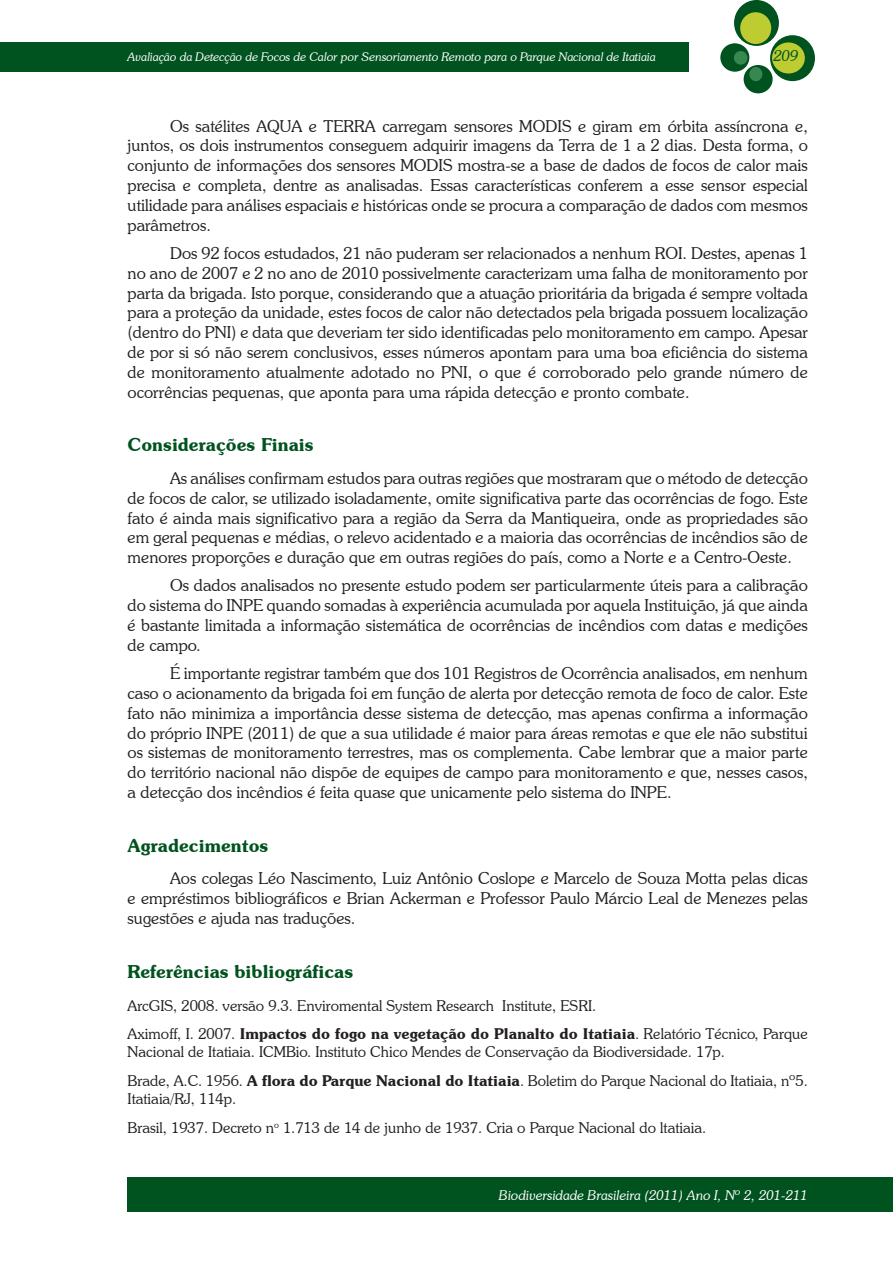
<style>
.page{position:relative;width:893px;height:1263px;background:#fff}
.page>*{position:absolute;margin:0;border:0;box-sizing:border-box;transform-origin:0 0}
.t1{font:600 18px "Souvenir IT Cby BT";color:#00531e}
.t2{font:300 16.5px/19.8px "Souvenir IT Cby BT";color:#231f20;text-align:justify}
.t3{font:300 15px/28.7px "Souvenir IT Cby BT";color:#231f20}
.t4{font:italic 300 15px "Souvenir IT Cby BT";color:#00531e}
.t5{font:italic 300 13.5px "Souvenir IT Cby BT";color:#fff}
.t6{font:italic 300 12px "Souvenir IT Cby BT";color:#fff}
.s1{font-weight:600}
</style>
<div class="page">
<div style="left:0;top:43px;width:689px;height:29px;background:#00531e"></div>
<div style="left:734px;top:0;width:45px;height:46px;background:#00531e;border-radius:50%"></div>
<div style="left:770px;top:35px;width:45px;height:46px;background:#00531e;border-radius:50%"></div>
<div style="left:720px;top:43px;width:29px;height:29px;background:#00531e;border-radius:50%"></div>
<div style="left:744px;top:65px;width:29px;height:28px;background:#00531e;border-radius:50%"></div>
<div style="left:740px;top:12px;width:31px;height:32px;background:#bdcd31;border-radius:50%"></div>
<div style="left:772px;top:42px;width:33px;height:31px;background:#bdcd31;border-radius:50%"></div>
<div style="left:734px;top:51px;width:13px;height:14px;background:#388750;border-radius:50%"></div>
<div style="left:749px;top:67px;width:13px;height:14px;background:#388750;border-radius:50%"></div>
<div style="left:128px;top:1178px;width:765px;height:34px;background:#00531e"></div>
<p class="t6" style="left:128px;top:50px;width:530px">Avaliação da Detecção de Focos de Calor por Sensoriamento Remoto para o Parque Nacional de Itatiaia</p>
<p class="t4" style="left:774px;top:46px;width:26px">209</p>
<p class="t2" style="left:128px;top:116px;width:682px;text-indent:43px">Os satélites AQUA e TERRA carregam sensores MODIS e giram em órbita assíncrona e, juntos, os dois instrumentos conseguem adquirir imagens da Terra de 1 a 2 dias. Desta forma, o conjunto de informações dos sensores MODIS mostra-se a base de dados de focos de calor mais precisa e completa, dentre as analisadas. Essas características conferem a esse sensor especial utilidade para análises espaciais e históricas onde se procura a comparação de dados com mesmos parâmetros.</p>
<p class="t2" style="left:128px;top:243px;width:682px;text-indent:43px">Dos 92 focos estudados, 21 não puderam ser relacionados a nenhum ROI. Destes, apenas 1 no ano de 2007 e 2 no ano de 2010 possivelmente caracterizam uma falha de monitoramento por parta da brigada. Isto porque, considerando que a atuação prioritária da brigada é sempre voltada para a proteção da unidade, estes focos de calor não detectados pela brigada possuem localização (dentro do PNI) e data que deveriam ter sido identificadas pelo monitoramento em campo. Apesar de por si só não serem conclusivos, esses números apontam para uma boa eficiência do sistema de monitoramento atualmente adotado no PNI, o que é corroborado pelo grande número de ocorrências pequenas, que aponta para uma rápida detecção e pronto combate.</p>
<p class="t1" style="left:128px;top:434px;width:188px">Considerações Finais</p>
<p class="t2" style="left:128px;top:468px;width:682px;text-indent:43px">As análises confirmam estudos para outras regiões que mostraram que o método de detecção de focos de calor, se utilizado isoladamente, omite significativa parte das ocorrências de fogo. Este fato é ainda mais significativo para a região da Serra da Mantiqueira, onde as propriedades são em geral pequenas e médias, o relevo acidentado e a maioria das ocorrências de incêndios são de menores proporções e duração que em outras regiões do país, como a Norte e a Centro-Oeste.</p>
<p class="t2" style="left:128px;top:575px;width:682px;text-indent:43px">Os dados analisados no presente estudo podem ser particularmente úteis para a calibração do sistema do INPE quando somadas à experiência acumulada por aquela Instituição, já que ainda é bastante limitada a informação sistemática de ocorrências de incêndios com datas e medições de campo.</p>
<p class="t2" style="left:128px;top:663px;width:682px;text-indent:43px">É importante registrar também que dos 101 Registros de Ocorrência analisados, em nenhum caso o acionamento da brigada foi em função de alerta por detecção remota de foco de calor. Este fato não minimiza a importância desse sistema de detecção, mas apenas confirma a informação do próprio INPE (2011) de que a sua utilidade é maior para áreas remotas e que ele não substitui os sistemas de monitoramento terrestres, mas os complementa. Cabe lembrar que a maior parte do território nacional não dispõe de equipes de campo para monitoramento e que, nesses casos, a detecção dos incêndios é feita quase que unicamente pelo sistema do INPE.</p>
<p class="t1" style="left:128px;top:834px;width:142px">Agradecimentos</p>
<p class="t2" style="left:128px;top:868px;width:682px;text-indent:43px">Aos colegas Léo Nascimento, Luiz Antônio Coslope e Marcelo de Souza Motta pelas dicas e empréstimos bibliográficos e Brian Ackerman e Professor Paulo Márcio Leal de Menezes pelas sugestões e ajuda nas traduções.</p>
<p class="t1" style="left:128px;top:960px;width:227px">Referências bibliográficas</p>
<p class="t3" style="left:128px;top:991px;width:682px">ArcGIS, 2008. versão 9.3. Enviromental System Research Institute, ESRI.<br>Aximoff, I. 2007. <span class="s1">Impactos do fogo na vegetação do Planalto do Itatiaia</span>. Relatório Técnico, Parque</p>
<p class="t3" style="left:128px;top:1037px;width:682px">Nacional de Itatiaia. ICMBio. Instituto Chico Mendes de Conservação da Biodiversidade. 17p.<br>Brade, A.C. 1956. <span class="s1">A flora do Parque Nacional do Itatiaia</span>. Boletim do Parque Nacional do Itatiaia, nº5.</p>
<p class="t3" style="left:128px;top:1084px;width:580px">Itatiaia/RJ, 114p.<br>Brasil, 1937. Decreto n<sup>o</sup> 1.713 de 14 de junho de 1937. Cria o Parque Nacional do ltatiaia.</p>
<p class="t5" style="left:499px;top:1187px;width:311px">Biodiversidade Brasileira (2011) Ano I, Nº 2, 201-211</p>
</div>
